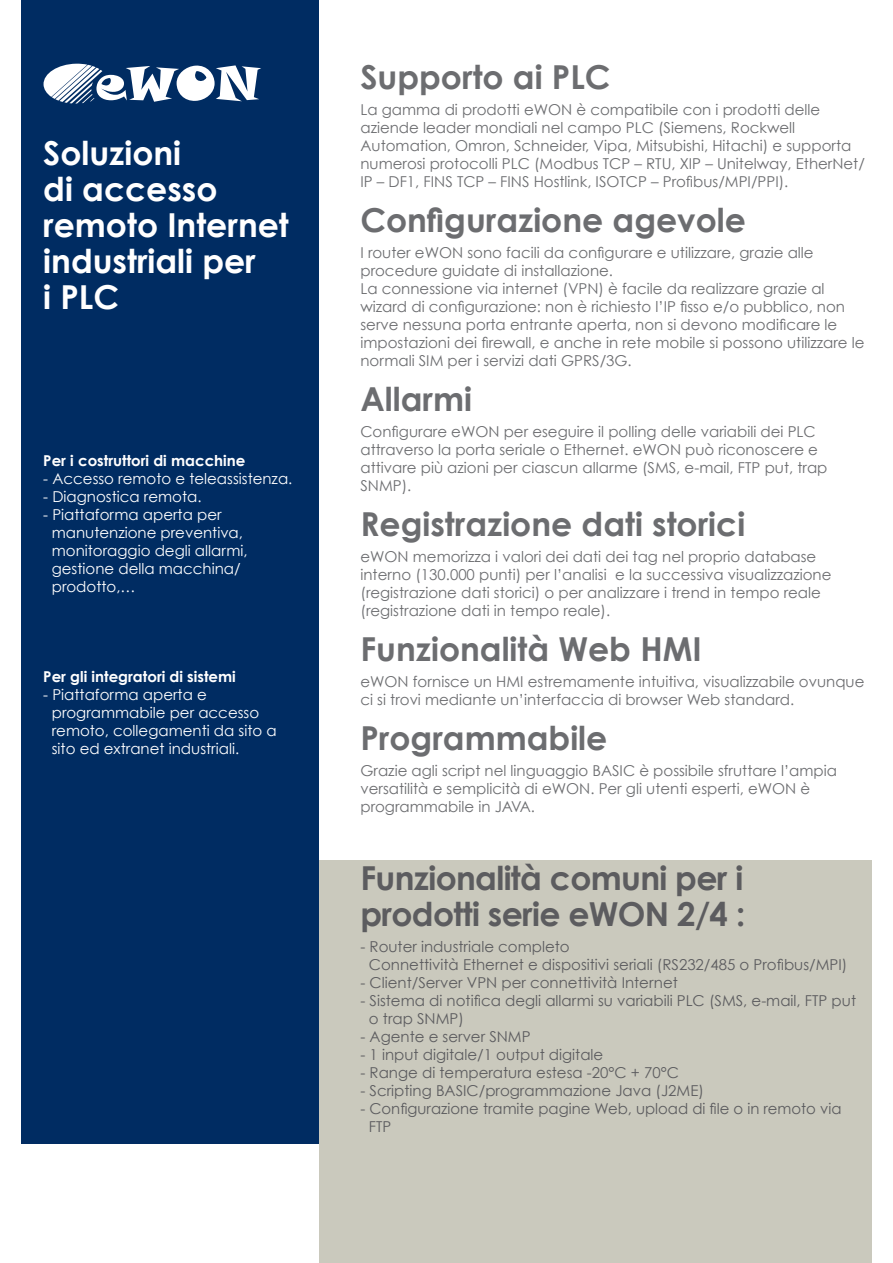
<style>
.page{position:relative;width:893px;height:1263px;background:#fff}
.page>*{position:absolute;margin:0;border:0;box-sizing:border-box;transform-origin:0 0}
.titre_1_gris{font:700 33px "Century Gothic";color:#6c6d70}
.t1{font:700 33px/36px "Century Gothic";color:#fff}
.titre_1_gris-2{font:700 33px/36px "Century Gothic";letter-spacing:-.02em;color:#5c5c5f}
.txt_gris{font:700 33px "Century Gothic";color:#6c6d70}
.txt_gris-2{font:15px/18px "Century Gothic";color:#6c6d70}
.txt_gris_retrait{font:15px/18px "Century Gothic";color:#5c5c5f}
.txt_blanc_retrait{font:15px/18px "Century Gothic";color:#fff}
.txt_blanc_retrait-2{font:700 15px "Century Gothic";color:#fff}
</style>
<div class="page">
<div style="left:319px;top:860px;width:553px;height:403px;background:#cac9bd"></div>
<div style="left:21px;top:0;width:298px;height:1144px;background:#002c62"></div>
<svg style="left:43px;top:64px;width:218px;height:40px"></svg>
<p class="t1" style="left:43px;top:134px;width:247px">Soluzioni<br>di accesso remoto Internet industriali per<br>i PLC</p>
<p class="txt_blanc_retrait-2" style="left:43px;top:452px;width:204px">Per i costruttori di macchine</p>
<p class="txt_blanc_retrait" style="left:43px;top:470px;width:251px">- Accesso remoto e teleassistenza.</p>
<p class="txt_blanc_retrait" style="left:43px;top:488px;width:160px">- Diagnostica remota.</p>
<p class="txt_blanc_retrait" style="left:52px;top:506px;width:197px;text-indent:-9px">- Piattaforma aperta per manutenzione preventiva, monitoraggio degli allarmi, gestione della macchina/ prodotto,…</p>
<p class="txt_blanc_retrait-2" style="left:43px;top:668px;width:194px">Per gli integratori di sistemi</p>
<p class="txt_blanc_retrait" style="left:52px;top:686px;width:226px;text-indent:-9px">- Piattaforma aperta e programmabile per accesso remoto, collegamenti da sito a sito ed extranet industriali.</p>
<p class="titre_1_gris" style="left:360px;top:56px;width:252px">Supporto ai PLC</p>
<p class="txt_gris-2" style="left:360px;top:100px;width:506px">La gamma di prodotti eWON è compatibile con i prodotti delle aziende leader mondiali nel campo PLC (Siemens, Rockwell Automation, Omron, Schneider, Vipa, Mitsubishi, Hitachi) e supporta numerosi protocolli PLC (Modbus TCP – RTU, XIP – Unitelway, EtherNet/ IP – DF1, FINS TCP – FINS Hostlink, ISOTCP – Profibus/MPI/PPI).</p>
<p class="titre_1_gris" style="left:360px;top:199px;width:387px">Configurazione agevole</p>
<p class="txt_gris-2" style="left:360px;top:243px;width:455px">I router eWON sono facili da configurare e utilizzare, grazie alle procedure guidate di installazione.</p>
<p class="txt_gris-2" style="left:360px;top:279px;width:505px">La connessione via internet (VPN) è facile da realizzare grazie al wizard di configurazione: non è richiesto l’IP fisso e/o pubblico, non serve nessuna porta entrante aperta, non si devono modificare le impostazioni dei firewall, e anche in rete mobile si possono utilizzare le normali SIM per i servizi dati GPRS/3G.</p>
<p class="titre_1_gris" style="left:360px;top:378px;width:113px">Allarmi</p>
<p class="txt_gris-2" style="left:360px;top:422px;width:468px">Configurare eWON per eseguire il polling delle variabili dei PLC attraverso la porta seriale o Ethernet. eWON può riconoscere e attivare più azioni per ciascun allarme (SMS, e-mail, FTP put, trap SNMP).</p>
<p class="txt_gris" style="left:360px;top:503px;width:386px">Registrazione dati storici</p>
<p class="txt_gris-2" style="left:360px;top:547px;width:472px">eWON memorizza i valori dei dati dei tag nel proprio database interno (130.000 punti) per l’analisi e la successiva visualizzazione (registrazione dati storici) o per analizzare i trend in tempo reale (registrazione dati in tempo reale).</p>
<p class="titre_1_gris" style="left:360px;top:628px;width:343px">Funzionalità Web HMI</p>
<p class="txt_gris-2" style="left:360px;top:672px;width:505px">eWON fornisce un HMI estremamente intuitiva, visualizzabile ovunque ci si trovi mediante un’interfaccia di browser Web standard.</p>
<p class="titre_1_gris" style="left:360px;top:717px;width:248px">Programmabile</p>
<p class="txt_gris-2" style="left:360px;top:761px;width:478px">Grazie agli script nel linguaggio BASIC è possibile sfruttare l’ampia versatilità e semplicità di eWON. Per gli utenti esperti, eWON è programmabile in JAVA.</p>
<p class="titre_1_gris-2" style="left:360px;top:859px;width:386px">Funzionalità comuni per i prodotti serie eWON 2/4 :</p>
<p class="txt_gris_retrait" style="left:369px;top:938px;width:480px;text-indent:-9px">- Router industriale completo<br>Connettività Ethernet e dispositivi seriali (RS232/485 o Profibus/MPI)</p>
<p class="txt_gris_retrait" style="left:360px;top:974px;width:319px">- Client/Server VPN per connettività Internet</p>
<p class="txt_gris_retrait" style="left:369px;top:992px;width:489px;text-indent:-9px">- Sistema di notifica degli allarmi su variabili PLC (SMS, e-mail, FTP put o trap SNMP)</p>
<p class="txt_gris_retrait" style="left:360px;top:1028px;width:172px">- Agente e server SNMP</p>
<p class="txt_gris_retrait" style="left:360px;top:1046px;width:244px">- 1 input digitale/1 output digitale</p>
<p class="txt_gris_retrait" style="left:360px;top:1064px;width:320px">- Range di temperatura estesa -20°C + 70°C</p>
<p class="txt_gris_retrait" style="left:360px;top:1082px;width:345px">- Scripting BASIC/programmazione Java (J2ME)</p>
<p class="txt_gris_retrait" style="left:369px;top:1100px;width:474px;text-indent:-9px">- Configurazione tramite pagine Web, upload di file o in remoto via<br>FTP</p>
</div>
